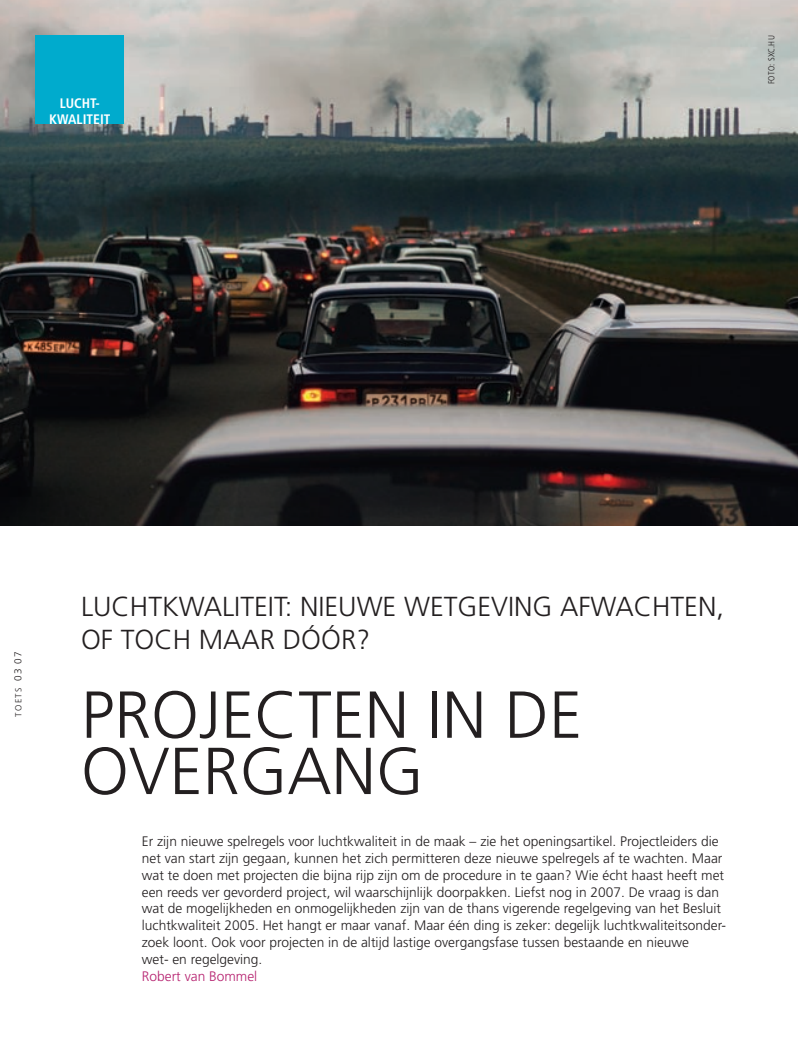
<style>
.page{position:relative;width:798px;height:1053px;background:#fff}
.page>*{position:absolute;margin:0;border:0;box-sizing:border-box;transform-origin:0 0}
._01_chapeau{font:300 66.25px/56.2px "Frutiger";color:#231f20}
._01_chapeau-2{font:300 27.5px/32.5px "Frutiger";color:#231f20}
._03_intro{font:300 13.75px/16.9px "Frutiger";color:#231f20}
._00_rubriek{font:700 condensed 13.75px "Frutiger";color:#fff}
.credit{font:300 condensed 8.75px "Frutiger";letter-spacing:.02em;color:#231f20}
.t1{font:300 8.75px "Frutiger";letter-spacing:.14em;color:#231f20}
.s1{font-size:10px}
.s2{color:#b62270}
</style>
<div class="page">
<img style="left:0;top:0;width:797px;height:525px">
<div style="left:35px;top:35px;width:89px;height:89px;background:#00abcd"></div>
<p class="_00_rubriek" style="left:60px;top:95px;width:42px">LUCHT-</p>
<p class="_00_rubriek" style="left:49px;top:111px;width:63px">KWALITEIT</p>
<p class="credit" style="left:766px;top:84px;width:50px;rotate:-90deg">FOTO: sxc.hu</p>
<p class="t1" style="left:13px;top:716px;width:67px;rotate:-90deg">TOETS <span class="s1">03 07</span></p>
<p class="_01_chapeau-2" style="left:81px;top:591px;width:644px">Luchtkwalite it: nieuwe wetgeving afwachte n, of toch maar dóór?</p>
<p class="_01_chapeau" style="left:81px;top:687px;width:483px">Projecten in de overgang</p>
<p class="_03_intro" style="left:142px;top:832px;width:585px">Er zijn nieuwe spelregels voor luchtkwaliteit in de maak – zie het openingsartikel. Projectleiders die net van start zijn gegaan, kunnen het zich permitteren deze nieuwe spelregels af te wachten. Maar wat te doen met projecten die bijna rijp zijn om de procedure in te gaan? Wie écht haast heeft met een reeds ver gevorderd project, wil waarschijnlijk doorpakken. Liefst nog in 2007. De vraag is dan wat de mogelijkheden en onmogelijkheden zijn van de thans vigerende regelgeving van het Besluit luchtkwaliteit 2005. Het hangt er maar vanaf. Maar één ding is zeker: degelijk luchtkwaliteitsonder&shy;zoek loont. Ook voor projecten in de altijd lastige overgangsfase tussen bestaande en nieuwe<br>wet- en regelgeving.<br><span class="s2">Robert van Bommel</span></p>
</div>
